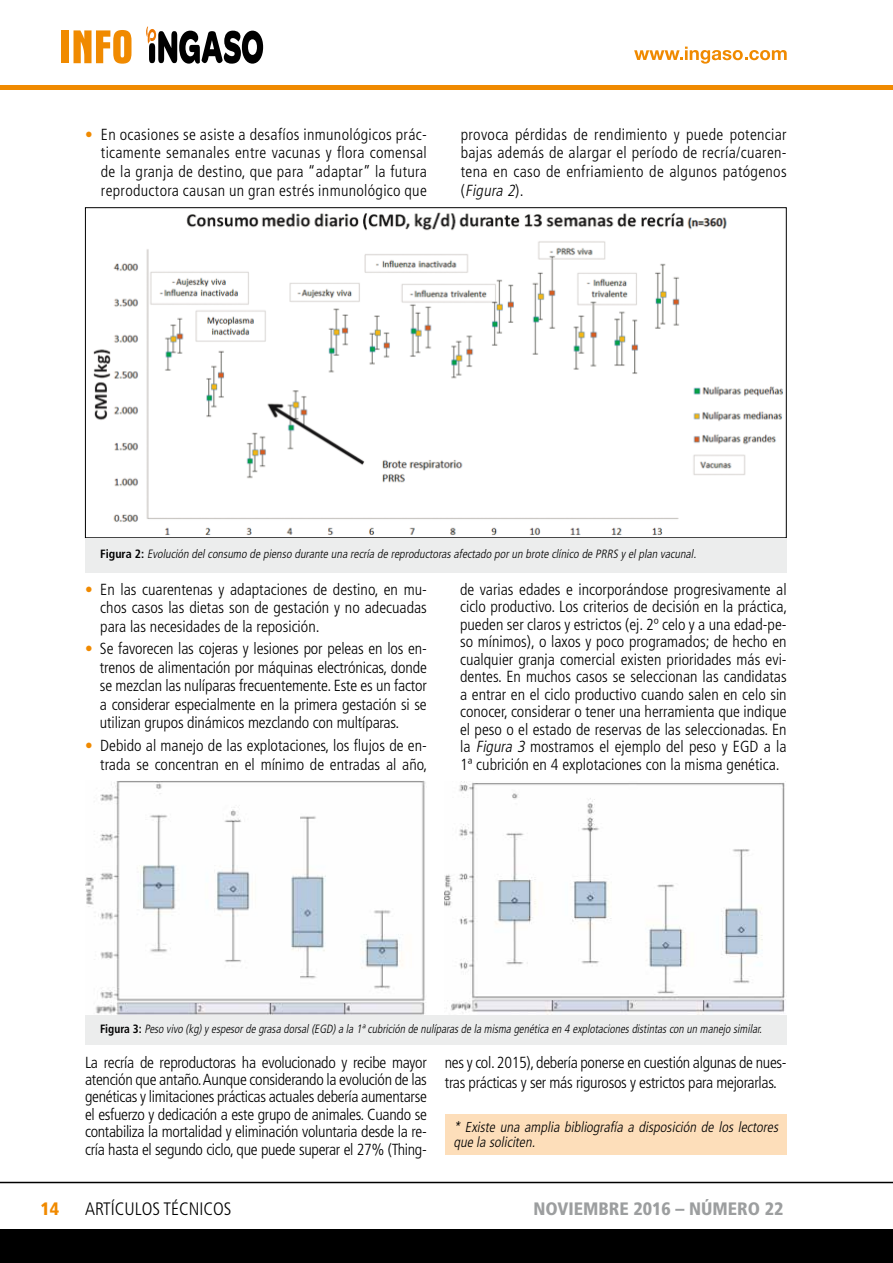
<style>
.page{position:relative;width:893px;height:1263px;background:#fff}
.page>*{position:absolute;margin:0;border:0;box-sizing:border-box;transform-origin:0 0}
.t1{font:900 condensed 18px "Frutiger";color:#9c9e9f}
.t2{font:300 condensed 18px "Frutiger";color:#000}
.t3{font:900 condensed 18px "Frutiger";color:#f08a00}
.t4{font:300 condensed 16.05px/17.5px "Frutiger";color:#000;text-align:justify}
.t5{font:300 condensed 16.05px/20.7px "Frutiger";letter-spacing:-.02em;color:#000}
.t6{font:italic 300 condensed 14.4px/15px "Frutiger";color:#000}
.t7{font:italic 300 condensed 12px "Frutiger";color:#000;scale:.95 1}
.t8{font:italic 300 condensed 12px "Frutiger";color:#000}
.s1{color:#f08a00}
.s2{font-style:italic}
.s3{font-weight:700;font-style:normal}
</style>
<div class="page">
<hr style="left:0;top:85px;width:893px;height:4px;background:#f08a00">
<div style="left:0;top:1229px;width:893px;height:34px;background:#000"></div>
<hr style="left:0;top:1182px;width:893px;height:1px;background:#000">
<svg style="left:634px;top:47px;width:153px;height:17px"></svg>
<svg style="left:146px;top:26px;width:117px;height:38px"></svg>
<div style="left:62px;top:30px;width:7px;height:33px;background:#f08a00"></div>
<svg style="left:74px;top:30px;width:57px;height:34px"></svg>
<img style="left:93px;top:212px;width:690px;height:323px">
<div style="left:85px;top:538px;width:702px;height:34px;background:#eceded"></div>
<img style="left:85px;top:781px;width:341px;height:234px">
<div style="left:85px;top:1015px;width:702px;height:30px;background:#eceded"></div>
<img style="left:445px;top:781px;width:341px;height:232px">
<div style="left:445px;top:1114px;width:342px;height:40px;background:#fddeba"></div>
<p class="t4" style="left:101px;top:125px;width:327px;line-height:18.6px;text-indent:-16px"><span class="s1">•</span> En ocasiones se asiste a desafíos inmunológicos prác&shy;ticamente semanales entre vacunas y flora comensal de la granja de destino, que para “adaptar” la futura reproductora causan un gran estrés inmunológico que</p>
<p class="t4" style="left:461px;top:125px;width:327px;line-height:18.6px">provoca pérdidas de rendimiento y puede potenciar bajas además de alargar el período de recría/cuaren&shy;tena en caso de enfriamiento de algunos patógenos ( <span class="s2">Figura 2</span>) .</p>
<p class="t8" style="left:100px;top:547px;width:600px"><span class="s3">F i g u r a 2 :</span> Evolución delconsumo de pienso durante una recría de reproductorasafectado porun brote clínico de PRRS yelplan vacunal.</p>
<p class="t4" style="left:100px;top:580px;width:328px;line-height:18.5px;text-indent:-15px"><span class="s1">•</span> En las cuarentenas y adaptaciones de destino, en mu&shy;chos casos las dietas son de gestación y no adecuadas para las necesidades de la reposición.</p>
<p class="t4" style="left:100px;top:640px;width:328px;line-height:18.5px;text-indent:-15px"><span class="s1">•</span> Se favorecen las cojeras y lesiones por peleas en los en&shy;trenos de alimentación por máquinas electrónicas, donde se mezclan las nulíparas frecuentemente. Este es un factor a considerar especialmente en la primera gestación si se utilizan grupos dinámicos mezclando con multíparas.</p>
<p class="t4" style="left:85px;top:737px;width:344px;line-height:18.5px;text-align:right"><span class="s1">•</span> Debido al manejo de las explotaciones, los flujos de en&shy;trada se concentran en el mínimo de entradas al año,</p>
<p class="t4" style="left:460px;top:580px;width:329px">de varias edades e incorporándose progresivamente al ciclo productivo. Los criterios de decisión en la práctica, pueden ser claros y estrictos (ej. 2º celo y a una edad-pe&shy;so mínimos), o laxos y poco programados; de hecho en cualquier granja comercial existen prioridades más evi&shy;dentes. En muchos casos se seleccionan las candidatas a entrar en el ciclo productivo cuando salen en celo sin conocer, considerar o tener una herramienta que indique el peso o el estado de reservas de las seleccionadas. En la <span class="s2">Figura 3</span> mostramos el ejemplo del peso y EGD a la 1ª cubrición en 4 explotaciones con la misma genética.</p>
<p class="t7" style="left:100px;top:1022px;width:701px"><span class="s3">F i g u r a 3 :</span> Peso vivo (kg)yespesorde grasa dorsal(EGD)a la 1ªcubrición de nulíparasde la misma genética en 4 explotacionesdistintascon un manejo similar.</p>
<p class="t4" style="left:85px;top:1053px;width:343px">La recría de reproductoras ha evolucionado y recibe mayor atención que antaño. Aunque considerando la evolución de las genéticas y limitaciones prácticas actuales debería aumentarse el esfuerzo y dedicación a este grupo de animales. Cuando se contabiliza la mortalidad y eliminación voluntaria desde la re&shy;cría hasta el segundo ciclo, que puede superar el 27% (Thing-</p>
<p class="t5" style="left:445px;top:1052px;width:343px">nes y col. 2015), debería ponerse en cuestión algunas de nues&shy;tras prácticas y ser más rigurosos y estrictos para mejorarlas.</p>
<p class="t6" style="left:453px;top:1120px;width:329px">* Existe una amplia bibliografía a disposición de los lectores que la soliciten.</p>
<p class="t3" style="left:40px;top:1198px;width:20px">14</p>
<p class="t2" style="left:85px;top:1198px;width:148px">ARTÍCULOS TÉCNICOS</p>
<p class="t1" style="left:533px;top:1198px;width:252px">NOVIEMBRE 2016 – NÚMERO 22</p>
</div>
